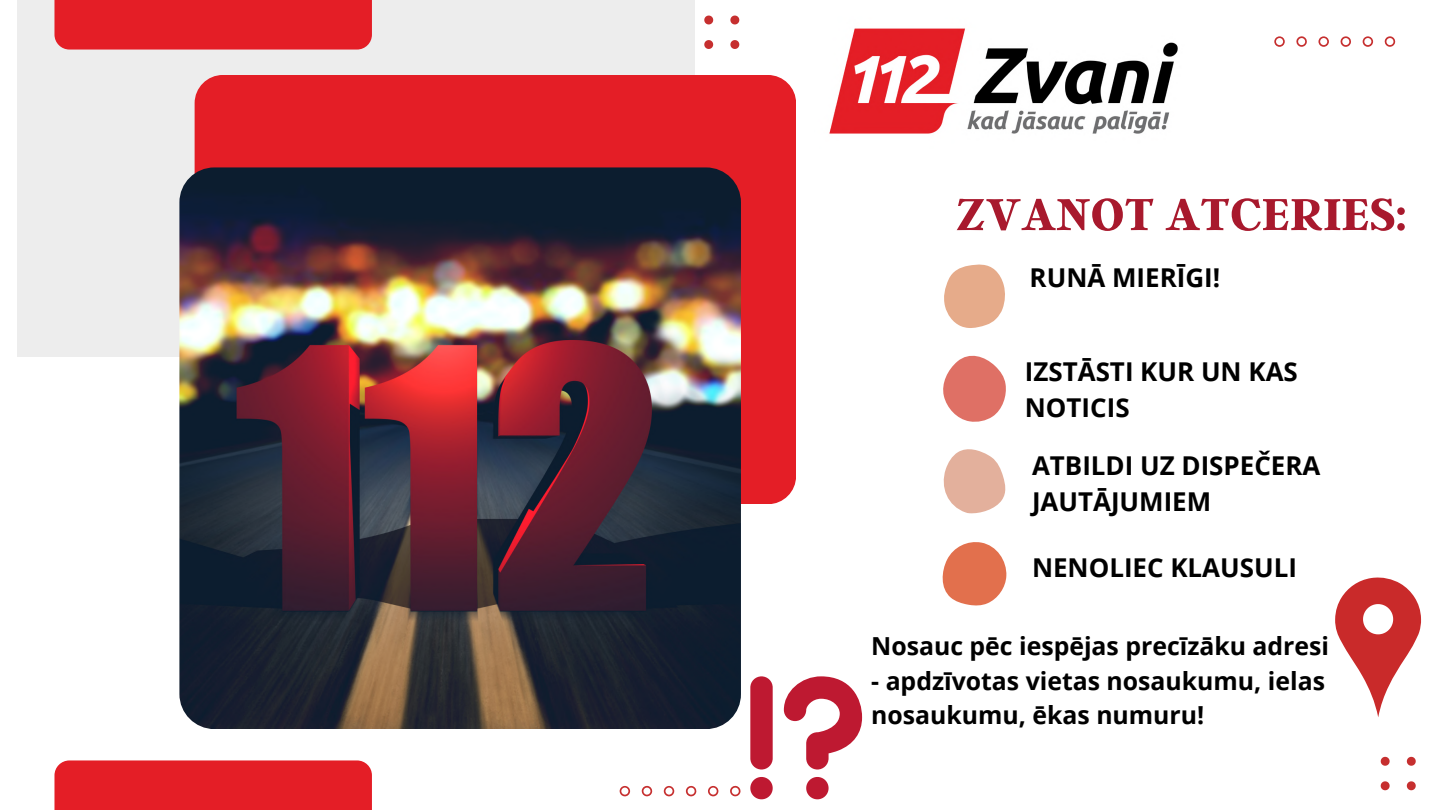
<style>
.page{position:relative;width:1440px;height:810px;background:#fff}
.page>*{position:absolute;margin:0;border:0;box-sizing:border-box;transform-origin:0 0}
.t1{font:700 50px "Argent CF";color:#a8192d}
.t2{font:700 25.9px/36px "Open Sans";color:#000}
.t3{font:700 24.8px/34.5px "Open Sans";color:#000}
</style>
<div class="page">
<div style="left:17px;top:0;width:678px;height:357px;background:#ededed"></div>
<div style="left:54px;top:760px;width:318px;height:50px;background:#e41e26"></div>
<div style="left:54px;top:0;width:318px;height:49px;background:#e41e26"></div>
<svg style="left:704px;top:15px;width:36px;height:34px"></svg>
<svg style="left:1381px;top:756px;width:35px;height:35px"></svg>
<div style="left:195px;top:75px;width:601px;height:429px;background:#e41e26;border-radius:28px"></div>
<img style="left:179px;top:167px;width:562px;height:562px;border-radius:35px">
<svg style="left:620px;top:785px;width:121px;height:12px"></svg>
<img style="left:829px;top:28px;width:349px;height:106px">
<svg style="left:1274px;top:36px;width:122px;height:11px"></svg>
<svg style="left:1335px;top:577px;width:86px;height:140px"></svg>
<svg style="left:784px;top:676px;width:78px;height:94px"></svg>
<svg style="left:806px;top:777px;width:23px;height:22px"></svg>
<svg style="left:750px;top:777px;width:23px;height:22px"></svg>
<div style="left:750px;top:676px;width:23px;height:94px;background:#be1931;border-radius:11px"></div>
<svg style="left:943px;top:355px;width:63px;height:67px"></svg>
<svg style="left:943px;top:542px;width:63px;height:63px"></svg>
<svg style="left:943px;top:449px;width:63px;height:65px"></svg>
<svg style="left:944px;top:264px;width:61px;height:64px"></svg>
<h1 class="t1" style="left:956px;top:182px;width:453px">ZVANOT ATCERIES:</h1>
<p class="t2" style="left:1030px;top:259px;width:192px">RUNĀ MIERĪGI!</p>
<p class="t2" style="left:1025px;top:353px;width:275px">IZSTĀSTI KUR UN KAS<br>NOTICIS</p>
<p class="t2" style="left:1032px;top:447px;width:290px">ATBILDI UZ DISPEČERA<br>JAUTĀJUMIEM</p>
<p class="t2" style="left:1032px;top:548px;width:266px">NENOLIEC KLAUSULI</p>
<p class="t3" style="left:871px;top:628px;width:459px">Nosauc pēc iespējas precīzāku adresi</p>
<p class="t3" style="left:871px;top:663px;width:455px">- apdzīvotas vietas nosaukumu, ielas nosaukumu, ēkas numuru!</p>
</div>
